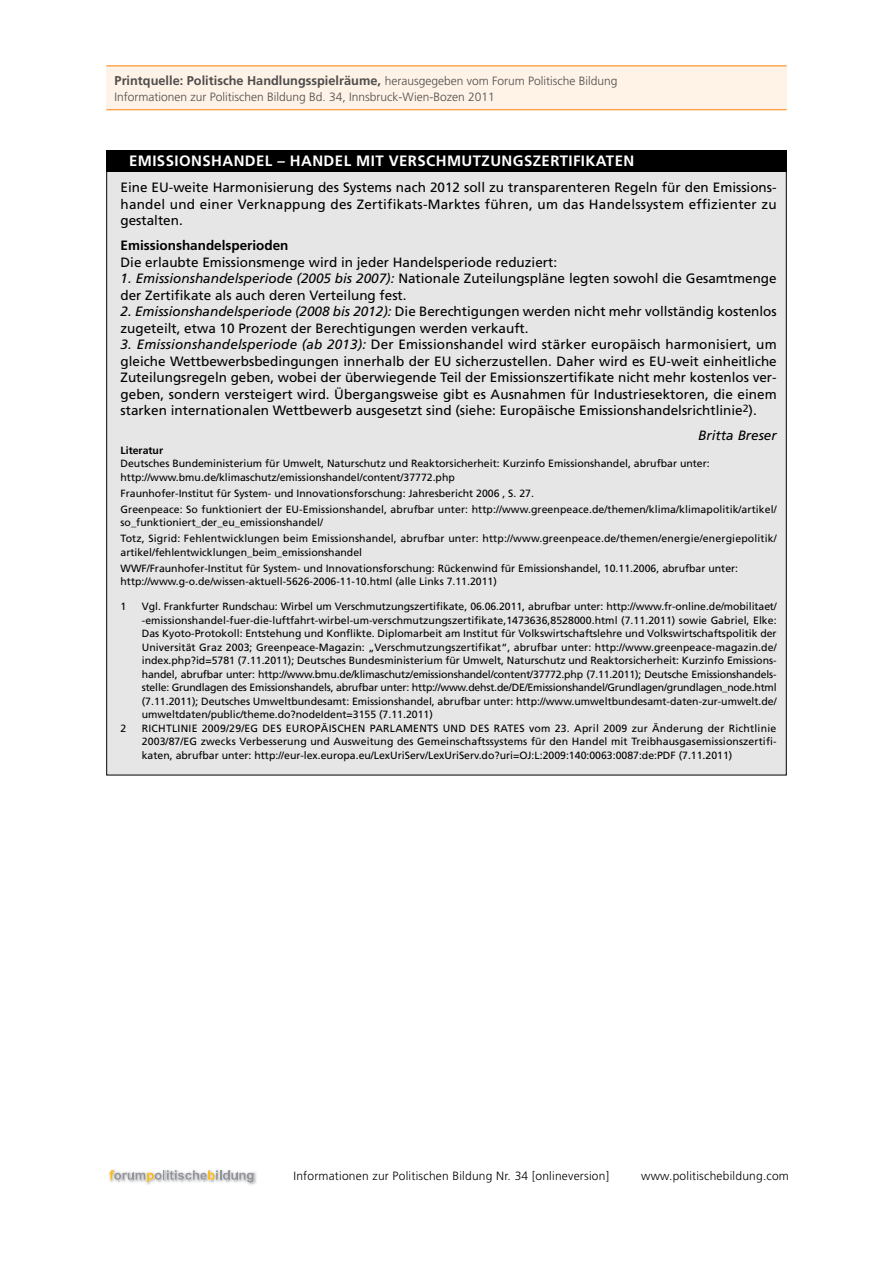
<style>
.page{position:relative;width:893px;height:1263px;background:#fff}
.page>*{position:absolute;margin:0;border:0;box-sizing:border-box;transform-origin:0 0}
.t1{font:700 15px "Frutiger";letter-spacing:.03em;color:#fff}
.t2{font:13.5px/16.5px "Frutiger";color:#000;text-align:justify}
.t3{font:700 13.5px "Frutiger";color:#000}
.t4{font:italic 13.5px "Frutiger";color:#000}
.t5{font:700 12.75px "Frutiger";color:#4d4d4d}
.t6{font:300 12px "Frutiger";letter-spacing:.02em;color:#000}
.t7{font:300 12px "Frutiger";color:#4d4d4d}
.t8{font:10.5px/13.5px "Frutiger";color:#000}
.t9{font:700 10.5px "Frutiger";color:#000}
.s1{font-weight:300;font-size:12px}
.s2{font-style:italic}
</style>
<div class="page">
<img style="left:248px;top:1172px;width:9px;height:13px">
<svg style="left:109px;top:1170px;width:144px;height:14px"></svg>
<div style="left:106px;top:66px;width:681px;height:42px;background:#fff2e6"></div>
<hr style="left:106px;top:109px;width:681px;height:1px;background:#ff8008">
<hr style="left:106px;top:65px;width:681px;height:1px;background:#ff8008">
<div style="left:107px;top:151px;width:679px;height:624px;background:#e6e6e6"></div>
<div style="left:106px;top:150px;width:681px;height:22px;background:#000"></div>
<p class="t5" style="left:115px;top:73px;width:504px">Printquelle: Politische Handlungsspielräume, <span class="s1">herausgegeben vom Forum Politische Bildung</span></p>
<p class="t7" style="left:115px;top:90px;width:382px">Informationen zur Politischen Bildung Bd. 34, Innsbruck-Wien-Bozen 2011</p>
<h1 class="t1" style="left:129px;top:152px;width:507px">EMISSIONSHANDEL – HANDEL MIT VERSCHMUTZUNGSZERTIFIKATEN</h1>
<p class="t2" style="left:121px;top:179px;width:658px">Eine EU-weite Harmonisierung des Systems nach 2012 soll zu transparenteren Regeln für den Emissions&shy;handel und einer Verknappung des Zertifikats-Marktes führen, um das Handelssystem effizienter zu gestalten.</p>
<p class="t3" style="left:121px;top:237px;width:169px">Emissionshandelsperioden</p>
<p class="t2" style="left:121px;top:254px;width:438px">Die erlaubte Emissionsmenge wird in jeder Handelsperiode reduziert:</p>
<p class="t2" style="left:121px;top:270px;width:658px"><span class="s2">1. Emissionshandelsperiode (2005 bis 2007):</span> Nationale Zuteilungspläne legten sowohl die Gesamtmenge der Zertifikate als auch deren Verteilung fest.</p>
<p class="t2" style="left:121px;top:303px;width:658px"><span class="s2">2. Emissionshandelsperiode (2008 bis 2012):</span> Die Berechtigungen werden nicht mehr vollständig kostenlos zugeteilt, etwa 10 Prozent der Berechtigungen werden verkauft.</p>
<p class="t2" style="left:121px;top:336px;width:658px"><span class="s2">3. Emissionshandelsperiode (ab 2013):</span> Der Emissionshandel wird stärker europäisch harmonisiert, um gleiche Wettbewerbsbedingungen innerhalb der EU sicherzustellen. Daher wird es EU-weit einheitliche Zuteilungsregeln geben, wobei der überwiegende Teil der Emissionszertifikate nicht mehr kostenlos ver&shy;geben, sondern versteigert wird. Übergangsweise gibt es Ausnahmen für Industriesektoren, die einem starken internationalen Wettbewerb ausgesetzt sind (siehe: Europäische Emissionshandelsrichtlinie<sup>2</sup>).</p>
<p class="t4" style="left:698px;top:428px;width:80px">Britta Breser</p>
<p class="t9" style="left:121px;top:444px;width:44px">Literatur</p>
<p class="t8" style="left:121px;top:457px;width:591px">Deutsches Bundeministerium für Umwelt, Naturschutz und Reaktorsicherheit: Kurzinfo Emissionshandel, abrufbar unter: http://www.bmu.de/klimaschutz/emissionshandel/content/37772.php</p>
<p class="t8" style="left:121px;top:485px;width:658px;line-height:16px">Fraunhofer-Institut für System- und Innovationsforschung: Jahresbericht 2006 , S. 27.<br>Greenpeace: So funktioniert der EU-Emissionshandel, abrufbar unter: http://www.greenpeace.de/themen/klima/klimapolitik/artikel/</p>
<p class="t8" style="left:121px;top:514px;width:658px;line-height:16px">so_funktioniert_der_eu_emissionshandel/<br>Totz, Sigrid: Fehlentwicklungen beim Emissionshandel, abrufbar unter: http://www.greenpeace.de/themen/energie/energiepolitik/</p>
<p class="t8" style="left:121px;top:544px;width:619px;line-height:16px">artikel/fehlentwicklungen_beim_emissionshandel<br>WWF/Fraunhofer-Institut für System- und Innovationsforschung: Rückenwind für Emissionshandel, 10.11.2006, abrufbar unter:</p>
<p class="t8" style="left:121px;top:575px;width:378px">http://www.g-o.de/wissen-aktuell-5626-2006-11-10.html (alle Links 7.11.2011)</p>
<p class="t8" style="left:121px;top:600px;width:7px">1</p>
<p class="t8" style="left:142px;top:600px;width:636px;text-align:justify">Vgl. Frankfurter Rundschau: Wirbel um Verschmutzungszertifikate, 06.06.2011, abrufbar unter: http://www.fr-online.de/mobilitaet/ -emissionshandel-fuer-die-luftfahrt-wirbel-um-verschmutzungszertifikate,1473636,8528000.html (7.11.2011) sowie Gabriel, Elke:<br>Das Kyoto-Protokoll: Entstehung und Konflikte. Diplomarbeit am Institut für Volkswirtschaftslehre und Volkswirtschaftspolitik der Universität Graz 2003; Greenpeace-Magazin: „Verschmutzungszertifikat“, abrufbar unter: http://www.greenpeace-magazin.de/ index.php?id=5781 (7.11.2011); Deutsches Bundesministerium für Umwelt, Naturschutz und Reaktorsicherheit: Kurzinfo Emissions&shy;handel, abrufbar unter: http://www.bmu.de/klimaschutz/emissionshandel/content/37772.php (7.11.2011); Deutsche Emissionshandels&shy;stelle: Grundlagen des Emissionshandels, abrufbar unter: http://www.dehst.de/DE/Emissionshandel/Grundlagen/grundlagen_node.html (7.11.2011); Deutsches Umweltbundesamt: Emissionshandel, abrufbar unter: http://www.umweltbundesamt-daten-zur-umwelt.de/ umweltdaten/public/theme.do?nodeIdent=3155 (7.11.2011)</p>
<p class="t8" style="left:121px;top:721px;width:7px">2</p>
<p class="t8" style="left:142px;top:721px;width:636px;text-align:justify">RICHTLINIE 2009/29/EG DES EUROPÄISCHEN PARLAMENTS UND DES RATES vom 23. April 2009 zur Änderung der Richtlinie 2003/87/EG zwecks Verbesserung und Ausweitung des Gemeinschaftssystems für den Handel mit Treibhausgasemissionszertifi&shy;katen, abrufbar unter: http://eur-lex.europa.eu/LexUriServ/LexUriServ.do?uri=OJ:L:2009:140:0063:0087:de:PDF (7.11.2011)</p>
<p class="t6" style="left:293px;top:1169px;width:317px">Informationen zur Politischen Bildung Nr. 34 [onlineversion]</p>
<p class="t6" style="left:641px;top:1169px;width:149px">www.politischebildung.com</p>
</div>
